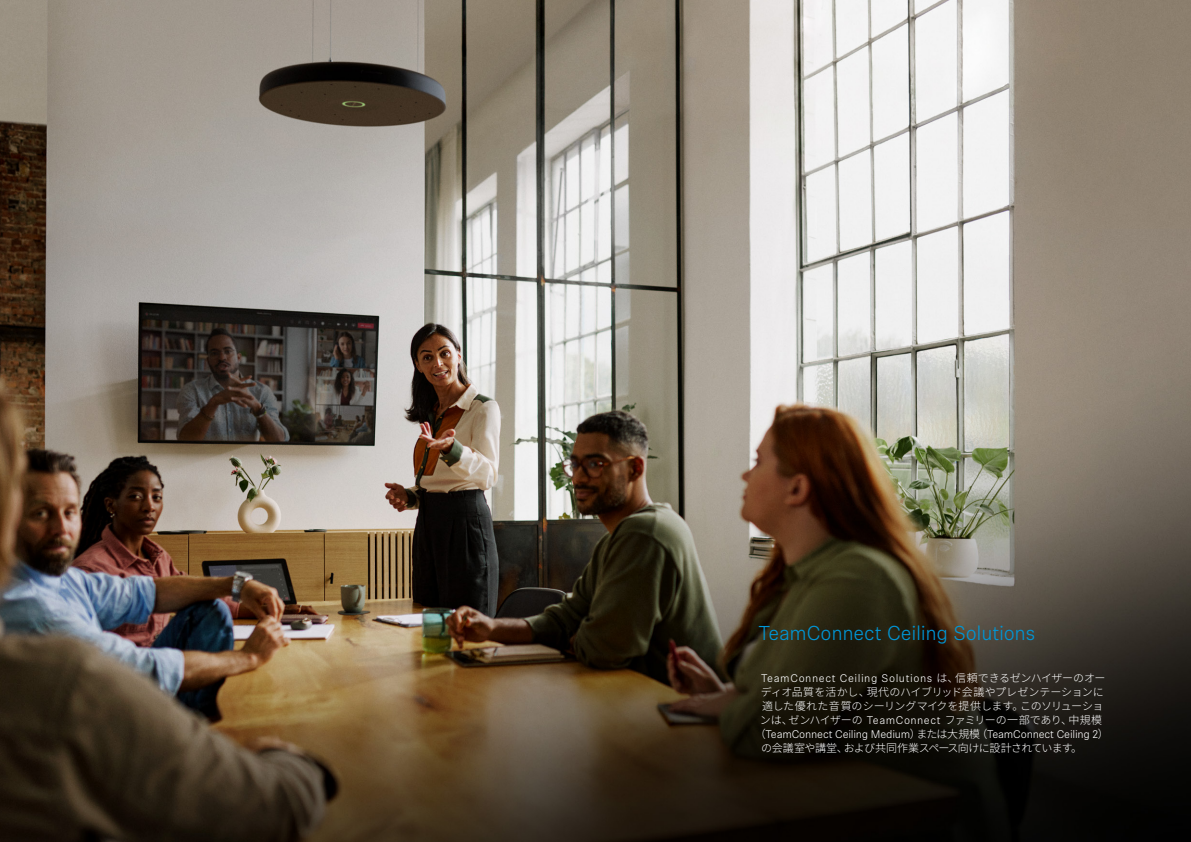
<style>
.page{position:relative;width:1191px;height:842px;background:#fff}
.page>*{position:absolute;margin:0;border:0;box-sizing:border-box;transform-origin:0 0}
.Quote_1{font:300 20px "Sennheiser Neue";letter-spacing:-.01em;color:#0096d6}
.Leadtext{font:300 11px "Noto Sans CJ Kjp";letter-spacing:-.03em;color:#fff}
.Leadtext-2{font:300 11px "Sennheiser Neue";letter-spacing:-.015em;color:#fff}
.Leadtext-3{font:300 11px "Sennheiser Neue";letter-spacing:.05em;color:#fff}
.s1{font-family:"Noto Sans CJ Kjp"}
.s2{font-family:"Sennheiser Neue"}
</style>
<div class="page">
<img style="left:0;top:0;width:1191px;height:842px">
<p class="Quote_1" style="left:758px;top:620px;width:278px">TeamConnect Ceiling Solutions</p>
<p class="Leadtext-3" style="left:761px;top:671px;width:346px">TeamConnect Ceiling Solutions <span class="s1">は、信頼できるゼンハイザーのオー</span></p>
<p class="Leadtext" style="left:761px;top:686px;width:344px">ディオ品質を活かし、現代のハイブリッド会議やプレゼンテーションに</p>
<p class="Leadtext" style="left:762px;top:700px;width:343px">適した優れた音質のシーリングマイクを提供します。このソリューショ</p>
<p class="Leadtext" style="left:760px;top:714px;width:344px">ンは、ゼンハイザーの <span class="s2">TeamConnect</span> ファミリーの一部であり、中規模</p>
<p class="Leadtext-2" style="left:755px;top:727px;width:356px"><span class="s1">（</span>TeamConnect Ceiling Medium<span class="s1">）または大規模（</span>TeamConnect Ceiling 2<span class="s1">）</span></p>
<p class="Leadtext" style="left:761px;top:742px;width:322px">の会議室や講堂、および共同作業スペース向けに設計されています。</p>
</div>
